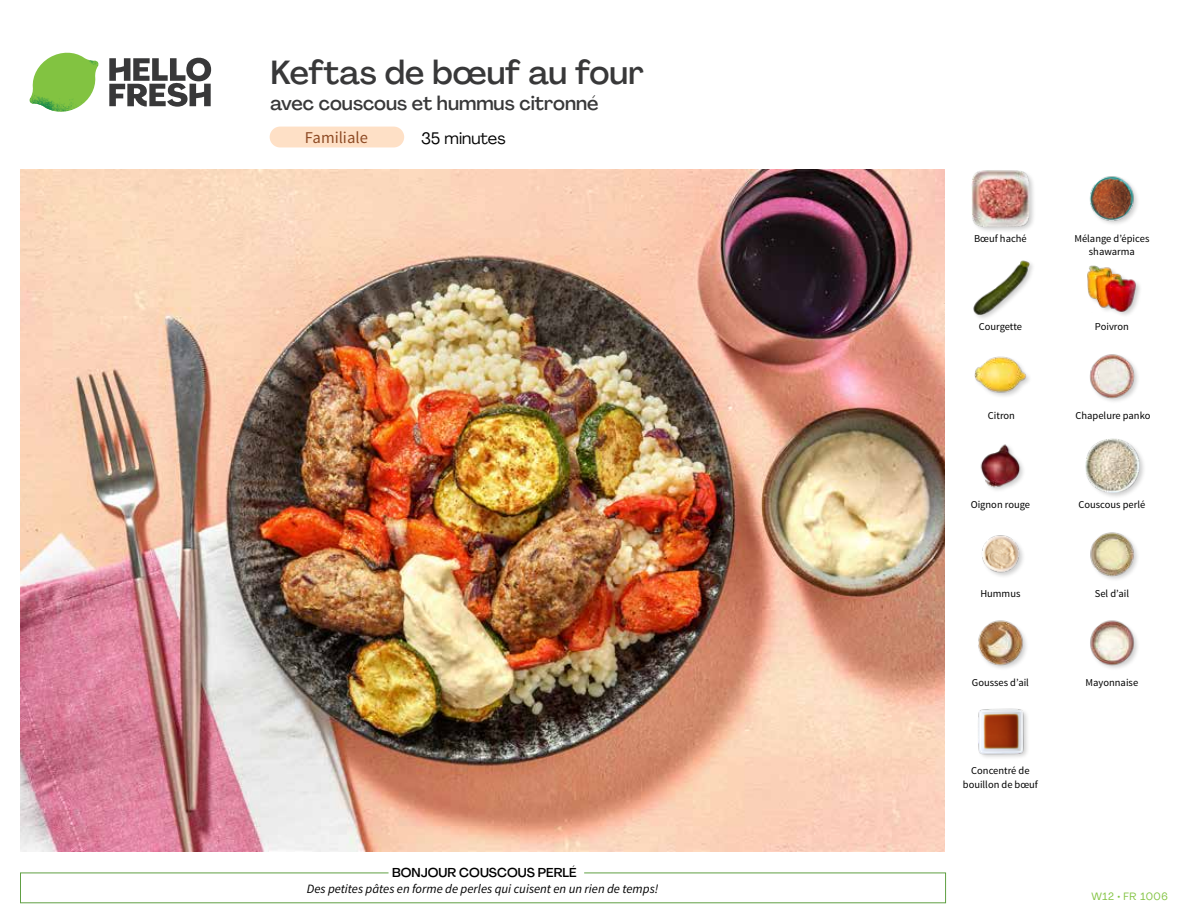
<style>
.page{position:relative;width:1188px;height:918px;background:#fff}
.page>*{position:absolute;margin:0;border:0;box-sizing:border-box;transform-origin:0 0}
.t1{font:500 33px "Agrandir";color:#383839}
.t2{font:500 19.5px "Agrandir";color:#383839}
.t3{font:16.5px "Source Sans Pro";color:#8e4b25}
.t4{font:16.5px "Agrandir";color:#000}
.t5{font:italic 12.75px "Source Sans Pro";color:#000}
.t6{font:500 12.75px "Agrandir";color:#000}
.t7{font:10.5px/13.5px "Source Sans Pro";color:#000;text-align:center}
.t8{font:10.5px "Agrandir";letter-spacing:.05em;color:#82c341}
</style>
<div class="page">
<svg style="left:109px;top:57px;width:102px;height:50px"></svg>
<svg style="left:34px;top:53px;width:62px;height:40px"></svg>
<img style="left:67px;top:53px;width:32px;height:26px">
<img style="left:33px;top:75px;width:59px;height:11px">
<img style="left:29px;top:79px;width:61px;height:33px">
<img style="left:65px;top:86px;width:27px;height:25px">
<div style="left:20px;top:873px;width:926px;height:30px;border:1px solid #609f43"></div>
<div style="left:389px;top:865px;width:195px;height:15px;background:#fff"></div>
<img style="left:21px;top:170px;width:924px;height:681px">
<div style="left:270px;top:127px;width:134px;height:20px;background:#fee0c6;border-radius:10px"></div>
<img style="left:978px;top:708px;width:50px;height:49px">
<img style="left:1090px;top:620px;width:48px;height:49px">
<img style="left:978px;top:620px;width:49px;height:49px">
<img style="left:1090px;top:532px;width:48px;height:48px">
<img style="left:982px;top:535px;width:41px;height:41px">
<div style="left:1085px;top:438px;width:61px;height:61px;background:#000;opacity:.2"></div>
<img style="left:1086px;top:439px;width:54px;height:54px">
<img style="left:980px;top:444px;width:43px;height:46px">
<img style="left:1089px;top:354px;width:49px;height:47px">
<div style="left:974px;top:356px;width:58px;height:43px;background:#000;opacity:.2"></div>
<img style="left:974px;top:356px;width:53px;height:43px">
<div style="left:1086px;top:265px;width:57px;height:53px;background:#000;opacity:.2"></div>
<img style="left:1086px;top:265px;width:51px;height:48px">
<div style="left:973px;top:260px;width:63px;height:62px;background:#000;opacity:.2"></div>
<img style="left:973px;top:260px;width:56px;height:56px">
<img style="left:1089px;top:176px;width:49px;height:48px">
<div style="left:971px;top:170px;width:65px;height:63px;background:#000;opacity:.2"></div>
<img style="left:972px;top:170px;width:57px;height:57px">
<h1 class="t1" style="left:271px;top:52px;width:375px">Keftas de bœuf au four</h1>
<h2 class="t2" style="left:271px;top:91px;width:329px">avec couscous et hummus citronné</h2>
<h3 class="t3" style="left:305px;top:128px;width:64px">Familiale</h3>
<h3 class="t4" style="left:421px;top:128px;width:86px">35 minutes</h3>
<p class="t6" style="left:392px;top:864px;width:186px">BONJOUR COUSCOUS PERLÉ</p>
<p class="t5" style="left:307px;top:881px;width:353px">Des petites pâtes en forme de perles qui cuisent en un rien de temps!</p>
<p class="t7" style="left:974px;top:232px;width:54px">Bœuf haché</p>
<p class="t7" style="left:1074px;top:232px;width:76px">Mélange d’épices shawarma</p>
<p class="t7" style="left:979px;top:320px;width:45px">Courgette</p>
<p class="t7" style="left:1095px;top:320px;width:35px">Poivron</p>
<p class="t7" style="left:988px;top:409px;width:29px">Citron</p>
<p class="t7" style="left:1076px;top:409px;width:76px">Chapelure panko</p>
<p class="t7" style="left:971px;top:498px;width:61px">Oignon rouge</p>
<p class="t7" style="left:1079px;top:498px;width:68px">Couscous perlé</p>
<p class="t7" style="left:980px;top:587px;width:42px">Hummus</p>
<p class="t7" style="left:1095px;top:587px;width:36px">Sel d’ail</p>
<p class="t7" style="left:972px;top:675px;width:59px">Gousses d’ail</p>
<p class="t7" style="left:1086px;top:675px;width:54px">Mayonnaise</p>
<p class="t7" style="left:963px;top:764px;width:77px">Concentré de bouillon de bœuf</p>
<p class="t8" style="left:1092px;top:890px;width:78px">W12 • FR 1006</p>
</div>
